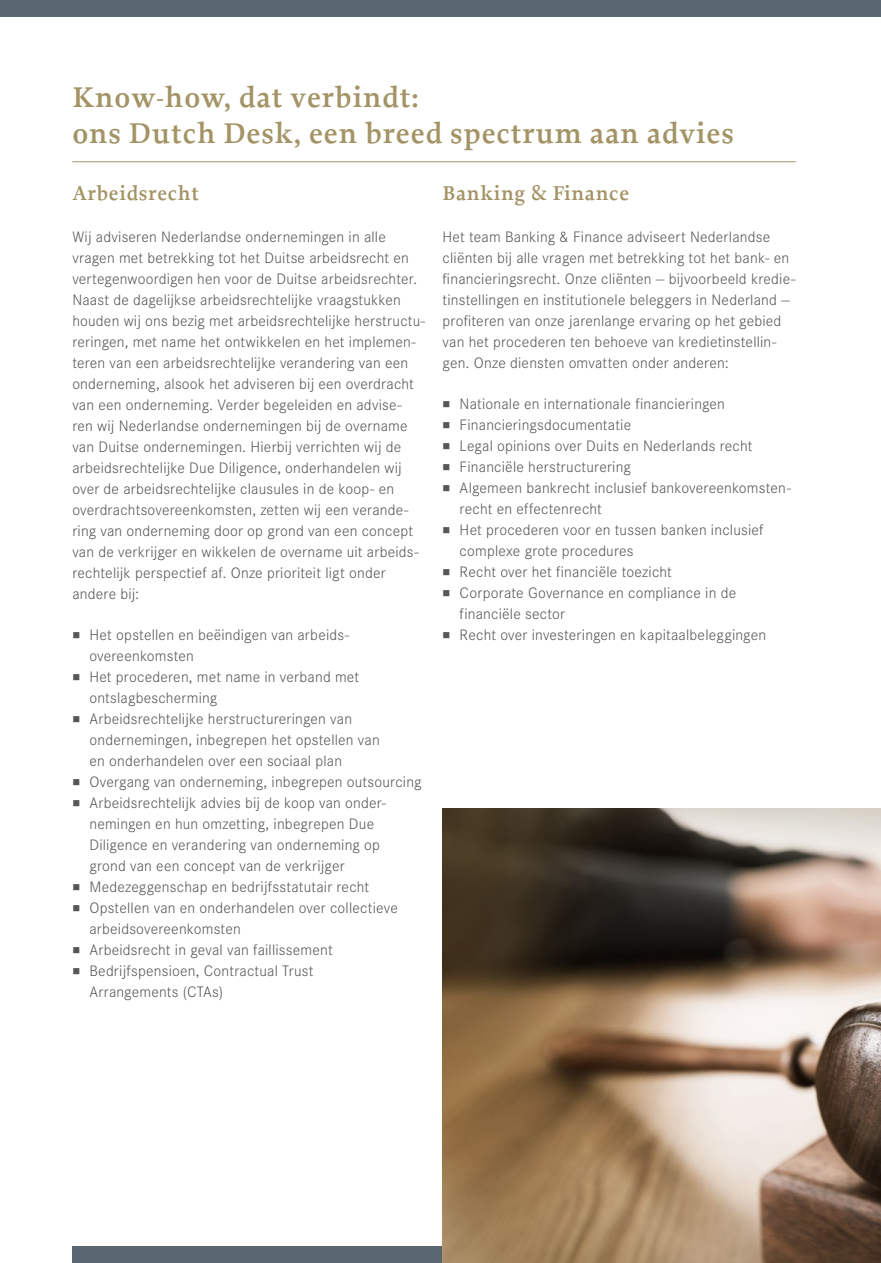
<style>
.page{position:relative;width:881px;height:1263px;background:#fff}
.page>*{position:absolute;margin:0;border:0;box-sizing:border-box;transform-origin:0 0}
.t1{font:600 30px/36px "Proforma";letter-spacing:.03em;color:#a39365}
.t2{font:600 21px "Proforma";letter-spacing:.03em;color:#a39365}
.t3{font:300 15.75px/21px "Corporate S";letter-spacing:.01em;color:#555756}
</style>
<div class="page">
<div style="left:0;top:0;width:880px;height:17px;background:#596670"></div>
<div style="left:72px;top:1246px;width:808px;height:17px;background:#596670"></div>
<hr style="left:72px;top:162px;width:723px;height:1px;background:#a39365">
<img style="left:442px;top:809px;width:438px;height:454px">
<h1 class="t1" style="left:72px;top:79px;width:662px">Know-how, dat verbindt:<br>ons Dutch Desk, een breed spectrum aan advies</h1>
<h2 class="t2" style="left:72px;top:180px;width:128px">Arbeidsrecht</h2>
<p class="t3" style="left:72px;top:225px;width:354px">Wij adviseren Nederlandse ondernemingen in alle vragen met betrekking tot het Duitse arbeidsrecht en vertegenwoordigen hen voor de Duitse arbeidsrechter.<br>Naast de dagelijkse arbeidsrechtelijke vraagstukken houden wij ons bezig met arbeidsrechtelijke herstructu&shy;reringen, met name het ontwikkelen en het implemen&shy;teren van een arbeidsrechtelijke verandering van een onderneming, alsook het adviseren bij een overdracht van een onderneming. Verder begeleiden en advise&shy;ren wij Nederlandse ondernemingen bij de overname van Duitse ondernemingen. Hierbij verrichten wij de arbeidsrechtelijke Due Diligence, onderhandelen wij over de arbeidsrechtelijke clausules in de koop- en overdrachtsovereenkomsten, zetten wij een verande&shy;ring van onderneming door op grond van een concept van de verkrijger en wikkelen de overname uit arbeids&shy;rechtelijk perspectief af. Onze prioriteit ligt onder andere bij:</p>
<p class="t3" style="left:89px;top:624px;width:261px;text-indent:-17px">■ Het opstellen en beëindigen van arbeids&shy;overeenkomsten</p>
<p class="t3" style="left:89px;top:666px;width:271px;text-indent:-17px">■ Het procederen, met name in verband met ontslagbescherming</p>
<p class="t3" style="left:89px;top:708px;width:292px;text-indent:-17px">■ Arbeidsrechtelijke herstructureringen van ondernemingen, inbegrepen het opstellen van en onderhandelen over een sociaal plan</p>
<p class="t3" style="left:72px;top:771px;width:350px">■ Overgang van onderneming, inbegrepen outsourcing</p>
<p class="t3" style="left:89px;top:792px;width:298px;text-indent:-17px">■ Arbeidsrechtelijk advies bij de koop van onder&shy;nemingen en hun omzetting, inbegrepen Due Diligence en verandering van onderneming op grond van een concept van de verkrijger</p>
<p class="t3" style="left:72px;top:876px;width:298px">■ Medezeggenschap en bedrijfsstatutair recht</p>
<p class="t3" style="left:89px;top:897px;width:310px;text-indent:-17px">■ Opstellen van en onderhandelen over collectieve arbeidsovereenkomsten</p>
<p class="t3" style="left:72px;top:939px;width:262px">■ Arbeidsrecht in geval van faillissement</p>
<p class="t3" style="left:89px;top:960px;width:225px;text-indent:-17px">■ Bedrijfspensioen, Contractual Trust<br>Arrangements (CTAs)</p>
<h2 class="t2" style="left:442px;top:180px;width:188px">Banking &amp; Finance</h2>
<p class="t3" style="left:442px;top:225px;width:354px">Het team Banking &amp; Finance adviseert Nederlandse cliënten bij alle vragen met betrekking tot het bank- en financieringsrecht. Onze cliënten — bijvoorbeeld kredie&shy;tinstellingen en institutionele beleggers in Nederland — profiteren van onze jarenlange ervaring op het gebied van het procederen ten behoeve van kredietinstellin&shy;gen. Onze diensten omvatten onder anderen:</p>
<p class="t3" style="left:442px;top:393px;width:284px">■ Nationale en internationale financieringen</p>
<p class="t3" style="left:442px;top:414px;width:190px">■ Financieringsdocumentatie</p>
<p class="t3" style="left:442px;top:435px;width:311px">■ Legal opinions over Duits en Nederlands recht</p>
<p class="t3" style="left:442px;top:456px;width:190px">■ Financiële herstructurering</p>
<p class="t3" style="left:459px;top:477px;width:333px;text-indent:-17px">■ Algemeen bankrecht inclusief bankovereenkomsten&shy;recht en effectenrecht</p>
<p class="t3" style="left:459px;top:519px;width:305px;text-indent:-17px">■ Het procederen voor en tussen banken inclusief complexe grote procedures</p>
<p class="t3" style="left:442px;top:561px;width:231px">■ Recht over het financiële toezicht</p>
<p class="t3" style="left:459px;top:582px;width:278px;text-indent:-17px">■ Corporate Governance en compliance in de financiële sector</p>
<p class="t3" style="left:442px;top:624px;width:325px">■ Recht over investeringen en kapitaalbeleggingen</p>
</div>
